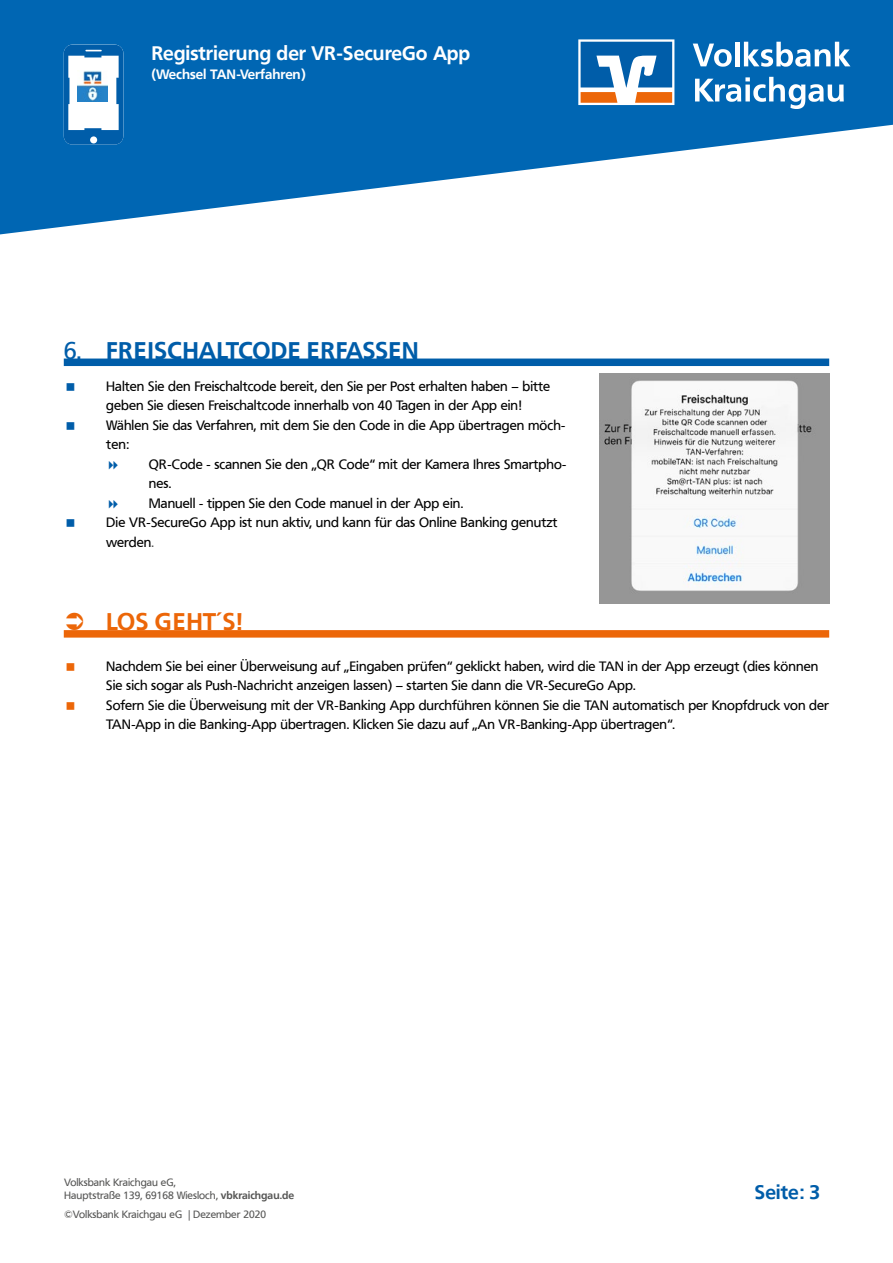
<style>
.page{position:relative;width:893px;height:1263px;background:#fff}
.page>*{position:absolute;margin:0;border:0;box-sizing:border-box;transform-origin:0 0}
.t1{font:700 24px "Frutiger VR";letter-spacing:.02em;color:#005da9}
.t2{font:700 24px "Frutiger VR";letter-spacing:.02em;color:#ec6608}
.t3{font:700 19.5px "Frutiger VR";color:#fff}
.t4{font:700 19.5px "Frutiger VR";color:#005da9}
.t5{font:13.5px/19.5px "Frutiger VR";color:#000}
.t6{font:700 13.5px "Frutiger VR";color:#fff}
.t7{font:10.5px/13.5px "Frutiger VR";color:#575756}
.s1{font-weight:400}
.s2{color:#575756}
.s3{font-weight:700}
</style>
<div class="page">
<svg style="left:0;top:0;width:893px;height:235px;fill:#0066b3"></svg>
<svg style="left:693px;top:44px;width:39px;height:23px"></svg>
<hr style="left:735px;top:42px;width:4px;height:24px;background:#fff">
<svg style="left:744px;top:42px;width:106px;height:25px"></svg>
<svg style="left:695px;top:77px;width:149px;height:31px"></svg>
<svg style="left:578px;top:39px;width:96px;height:66px"></svg>
<svg style="left:64px;top:45px;width:59px;height:100px"></svg>
<img style="left:77px;top:70px;width:31px;height:31px">
<div style="left:64px;top:358px;width:765px;height:8px;background:#005da9"></div>
<div style="left:64px;top:630px;width:765px;height:8px;background:#ec6608"></div>
<img style="left:600px;top:373px;width:229px;height:230px">
<h2 class="t3" style="left:151px;top:41px;width:320px">Registrierung der VR-SecureGo App</h2>
<p class="t6" style="left:151px;top:66px;width:156px">(Wechsel TAN-Verfahren)</p>
<h1 class="t1" style="left:64px;top:336px;width:357px"><span class="s1">6.</span> FREISCHALTCODE ERFASSEN</h1>
<p class="t5" style="left:106px;top:376px;width:461px">Halten Sie den Freischaltcode bereit, den Sie per Post erhalten haben – bitte geben Sie diesen Freischaltcode innerhalb von 40 Tagen in der App ein!<br>Wählen Sie das Verfahren, mit dem Sie den Code in die App übertragen möch&shy;ten:</p>
<p class="t5" style="left:149px;top:454px;width:419px">QR-Code - scannen Sie den „QR Code“ mit der Kamera Ihres Smartpho-</p>
<p class="t5" style="left:149px;top:474px;width:24px">nes.</p>
<p class="t5" style="left:149px;top:493px;width:316px">Manuell - tippen Sie den Code manuel in der App ein.</p>
<p class="t5" style="left:106px;top:513px;width:453px">Die VR-SecureGo App ist nun aktiv, und kann für das Online Banking genutzt</p>
<p class="t5" style="left:106px;top:532px;width:49px">werden<span class="s2">.</span></p>
<h1 class="t2" style="left:106px;top:607px;width:138px">LOS GEHT´S!</h1>
<p class="t5" style="left:106px;top:656px;width:724px">Nachdem Sie bei einer Überweisung auf „Eingaben prüfen“ geklickt haben, wird die TAN in der App erzeugt (dies können Sie sich sogar als Push-Nachricht anzeigen lassen) – starten Sie dann die VR-SecureGo App.<br>Sofern Sie die Überweisung mit der VR-Banking App durchführen können Sie die TAN automatisch per Knopfdruck von der TAN-App in die Banking-App übertragen. Klicken Sie dazu auf „An VR-Banking-App übertragen“.</p>
<p class="t7" style="left:64px;top:1175px;width:232px">Volksbank Kraichgau eG,<br>Hauptstraße 139, 69168 Wiesloch, <span class="s3">vbkraichgau.de</span></p>
<p class="t7" style="left:64px;top:1208px;width:203px">©Volksbank Kraichgau eG | Dezember 2020</p>
<h2 class="t4" style="left:755px;top:1180px;width:67px">Seite: 3</h2>
</div>
